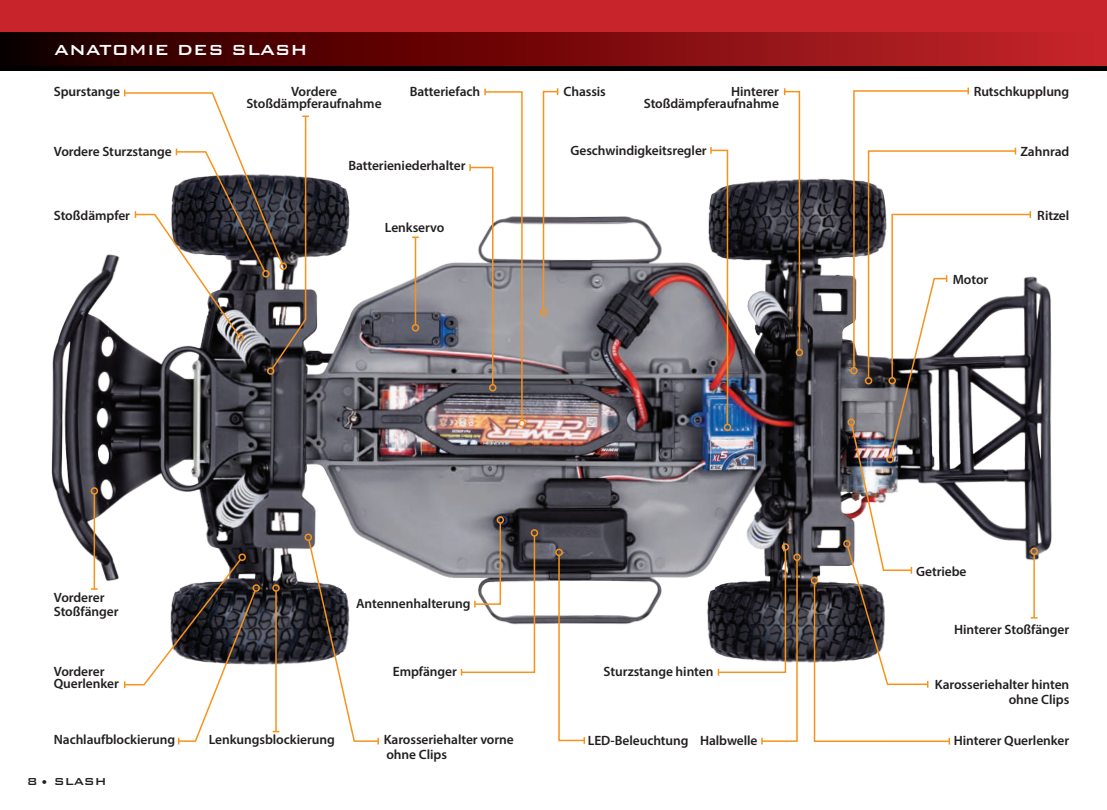
<style>
.page{position:relative;width:1107px;height:810px;background:#fff}
.page>*{position:absolute;margin:0;border:0;box-sizing:border-box;transform-origin:0 0}
.t1{font:500 19.5px "Bank Gothic BT";color:#fff}
.t2{font:600 13.5px/12px "Myriad Pro";letter-spacing:-.005em;color:#231f20}
.t3{font:500 13.5px "Bank Gothic BT";letter-spacing:-.01em;color:#231f20}
</style>
<div class="page">
<img style="left:51px;top:177px;width:1001px;height:556px">
<div style="left:0;top:0;width:1107px;height:70px;background:#000"></div>
<div style="left:0;top:0;width:1107px;height:66px;background:#c8242b"></div>
<svg style="left:0;top:32px;width:1038px;height:34px;background:#6e0a0c"></svg>
<div style="left:724px;top:424px;width:7px;height:7px;border:2px solid #f7931d;border-radius:50%"></div>
<img style="left:709px;top:147px;width:20px;height:279px">
<div style="left:796px;top:349px;width:7px;height:7px;border:2px solid #f7931d;border-radius:50%"></div>
<svg style="left:783px;top:88px;width:18px;height:263px"></svg>
<div style="left:518px;top:420px;width:8px;height:7px;border:2px solid #f7931d;border-radius:50%"></div>
<svg style="left:469px;top:89px;width:54px;height:333px"></svg>
<div style="left:540px;top:309px;width:7px;height:7px;border:2px solid #f7931d;border-radius:50%"></div>
<svg style="left:542px;top:88px;width:17px;height:223px"></svg>
<div style="left:252px;top:584px;width:8px;height:8px;border:2px solid #f7931d;border-radius:50%"></div>
<div style="left:238px;top:554px;width:8px;height:7px;border:2px solid #f7931d;border-radius:50%"></div>
<svg style="left:123px;top:558px;width:134px;height:187px"></svg>
<hr style="left:94px;top:494px;width:1px;height:95px;background:#f7931d">
<div style="left:91px;top:487px;width:7px;height:8px;border:2px solid #f7931d;border-radius:50%"></div>
<svg style="left:91px;top:588px;width:7px;height:2px"></svg>
<div style="left:497px;top:516px;width:7px;height:8px;border:2px solid #f7931d;border-radius:50%"></div>
<hr style="left:415px;top:237px;width:1px;height:88px;background:#f7931d">
<div style="left:412px;top:324px;width:7px;height:8px;border:2px solid #f7931d;border-radius:50%"></div>
<div style="left:267px;top:367px;width:7px;height:8px;border:2px solid #f7931d;border-radius:50%"></div>
<svg style="left:123px;top:90px;width:186px;height:281px"></svg>
<div style="left:305px;top:534px;width:7px;height:7px;border:2px solid #f7931d;border-radius:50%"></div>
<svg style="left:307px;top:538px;width:73px;height:207px"></svg>
<div style="left:555px;top:549px;width:8px;height:7px;border:2px solid #f7931d;border-radius:50%"></div>
<svg style="left:558px;top:554px;width:28px;height:190px"></svg>
<div style="left:531px;top:529px;width:7px;height:8px;border:2px solid #f7931d;border-radius:50%"></div>
<svg style="left:460px;top:521px;width:76px;height:155px"></svg>
<div style="left:811px;top:577px;width:7px;height:7px;border:2px solid #f7931d;border-radius:50%"></div>
<div style="left:782px;top:543px;width:7px;height:8px;border:2px solid #f7931d;border-radius:50%"></div>
<div style="left:793px;top:554px;width:8px;height:7px;border:2px solid #f7931d;border-radius:50%"></div>
<svg style="left:717px;top:548px;width:82px;height:197px"></svg>
<svg style="left:813px;top:88px;width:225px;height:657px"></svg>
<hr style="left:275px;top:591px;width:2px;height:141px;background:#f7931d">
<div style="left:272px;top:584px;width:8px;height:8px;border:2px solid #f7931d;border-radius:50%"></div>
<p class="t1" style="left:54px;top:40px;width:255px">ANATOMIE DES SLASH</p>
<p class="t2" style="left:54px;top:86px;width:68px">Spurstange</p>
<p class="t2" style="left:246px;top:86px;width:137px;text-align:center">Vordere<br>Stoßdämpferaufnahme</p>
<p class="t2" style="left:410px;top:86px;width:72px">Batteriefach</p>
<p class="t2" style="left:54px;top:146px;width:119px">Vordere Sturzstange</p>
<p class="t2" style="left:54px;top:209px;width:78px">Stoßdämpfer</p>
<p class="t2" style="left:348px;top:159px;width:119px">Batterieniederhalter</p>
<p class="t2" style="left:385px;top:221px;width:61px">Lenkservo</p>
<p class="t2" style="left:564px;top:86px;width:44px">Chassis</p>
<p class="t2" style="left:644px;top:86px;width:137px;text-align:right">Hinterer<br>Stoßdämpferaufnahme</p>
<p class="t2" style="left:570px;top:144px;width:138px">Geschwindigkeitsregler</p>
<p class="t2" style="left:974px;top:86px;width:97px">Rutschkupplung</p>
<p class="t2" style="left:1020px;top:146px;width:50px">Zahnrad</p>
<p class="t2" style="left:953px;top:273px;width:37px">Motor</p>
<p class="t2" style="left:1037px;top:209px;width:34px">Ritzel</p>
<p class="t2" style="left:916px;top:565px;width:52px">Getriebe</p>
<p class="t2" style="left:54px;top:590px;width:66px;line-height:13.5px">Vorderer<br>Stoßfänger</p>
<p class="t2" style="left:356px;top:597px;width:116px">Antennenhalterung</p>
<p class="t2" style="left:954px;top:623px;width:117px">Hinterer Stoßfänger</p>
<p class="t2" style="left:54px;top:665px;width:67px">Vorderer<br>Querlenker</p>
<p class="t2" style="left:393px;top:665px;width:66px">Empfänger</p>
<p class="t2" style="left:604px;top:665px;width:111px">Sturzstange hinten</p>
<p class="t2" style="left:935px;top:676px;width:136px;line-height:15px;text-align:right">Karosseriehalter hinten ohne Clips</p>
<p class="t2" style="left:54px;top:733px;width:123px">Nachlaufblockierung</p>
<p class="t2" style="left:209px;top:733px;width:128px">Lenkungsblockierung</p>
<p class="t2" style="left:384px;top:731px;width:132px;line-height:15px">Karosseriehalter vorne ohne Clips</p>
<p class="t2" style="left:588px;top:734px;width:102px">LED-Beleuchtung</p>
<p class="t2" style="left:700px;top:734px;width:59px">Halbwelle</p>
<p class="t2" style="left:954px;top:734px;width:117px">Hinterer Querlenker</p>
<p class="t3" style="left:27px;top:774px;width:81px">8 • SLASH</p>
</div>
